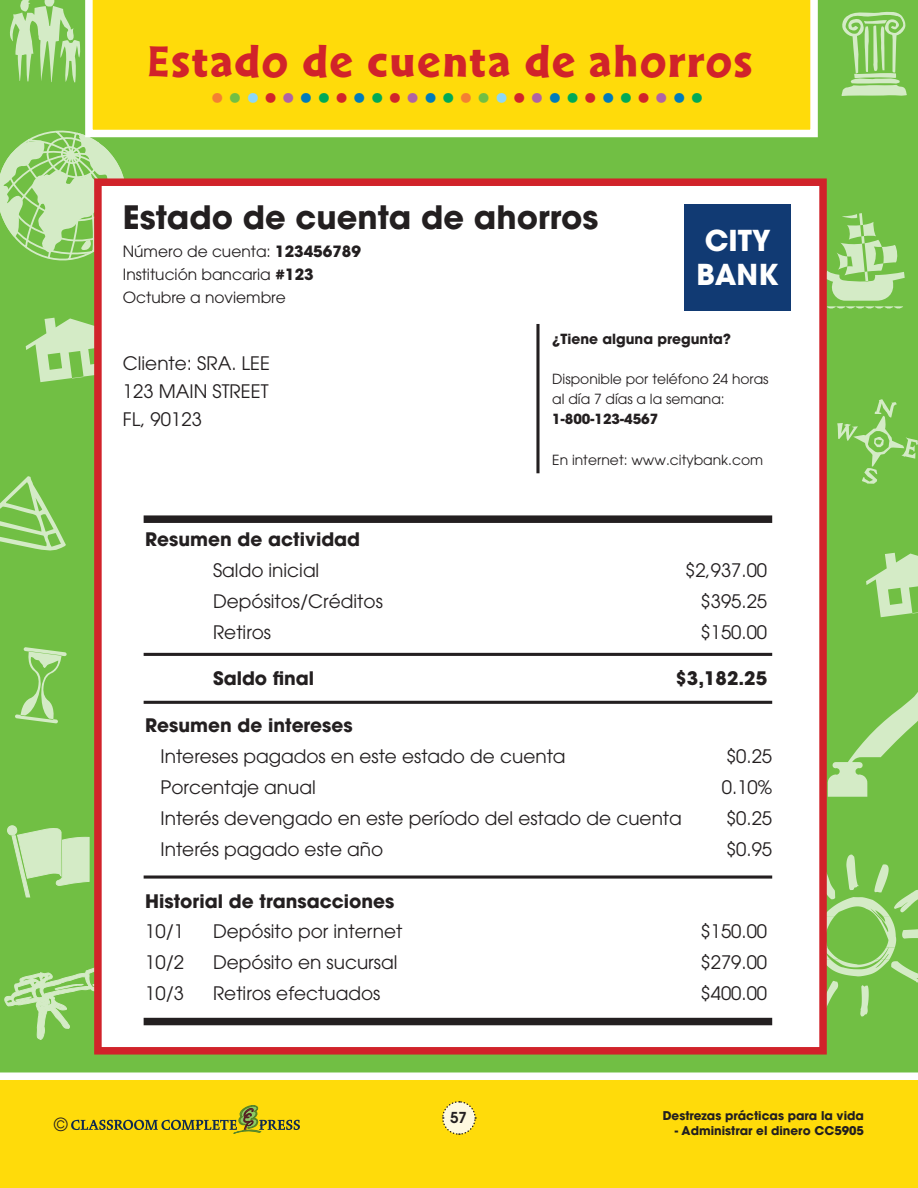
<style>
.page{position:relative;width:918px;height:1188px;background:#fff}
.page>*{position:absolute;margin:0;border:0;box-sizing:border-box;transform-origin:0 0}
.TG_Main_Header{font:46.5px "Cal Sans Heavy KA";letter-spacing:.035em;color:#d1232a}
.t1{font:700 42px "Futura";color:#d1232a}
.TG_Regular_Paragraph{font:700 32.1px "Avant Garde";color:#231f20}
.TG_Regular_Paragraph-2{font:700 28.65px "Avant Garde";color:#fff}
.TG_Regular_Paragraph-3{font:18.45px "Avant Garde";color:#231f20}
.TG_Regular_Paragraph-4{font:700 18.45px "Avant Garde";color:#231f20}
.t2{font:18px "Avant Garde";color:#231f20}
.TG_Regular_Paragraph-5{font:15.45px "Avant Garde";color:#231f20}
.t3{font:600 15px "Avant Garde";color:#231f20}
.TG_Regular_Paragraph-6{font:13.95px/20.1px "Avant Garde";color:#231f20}
.TG_Regular_Paragraph-7{font:700 13.95px "Avant Garde";color:#231f20}
.t4{font:700 12px "Avant Garde";color:#231f20}
.s1{color:#f48032}
.s2{color:#71bf44}
.s3{color:#8dd7f7}
.s4{color:#af63a5}
.s5{color:#007bba}
.s6{color:#00aa56}
.s7{font-weight:700}
</style>
<div class="page">
<div style="left:0;top:1080px;width:918px;height:108px;background:#ffdb0a"></div>
<svg style="left:442px;top:1101px;width:35px;height:34px"></svg>
<svg style="left:71px;top:1105px;width:229px;height:28px"></svg>
<div style="left:0;top:0;width:918px;height:1073px;background:#71bf44"></div>
<svg style="left:0;top:476px;width:66px;height:76px;background:#8aca65"></svg>
<svg style="left:26px;top:318px;width:68px;height:64px;background:#abd991"></svg>
<svg style="left:841px;top:10px;width:66px;height:86px;background:#99d078"></svg>
<svg style="left:8px;top:0;width:73px;height:83px;background:#9ad17a"></svg>
<svg style="left:5px;top:825px;width:85px;height:73px;background:#a8d78c"></svg>
<svg style="left:837px;top:399px;width:81px;height:85px;background:#80c558"></svg>
<svg style="left:827px;top:213px;width:78px;height:96px;background:#98d078"></svg>
<svg style="left:15px;top:647px;width:52px;height:76px;background:#8bca67"></svg>
<svg style="left:4px;top:964px;width:90px;height:77px;background:#8ccb68"></svg>
<svg style="left:0;top:129px;width:128px;height:133px;background:#a6d689"></svg>
<svg style="left:866px;top:553px;width:52px;height:64px;background:#a9d88e"></svg>
<svg style="left:828px;top:676px;width:90px;height:121px;background:#8aca65"></svg>
<svg style="left:827px;top:855px;width:91px;height:162px;background:#86c85f"></svg>
<div style="left:94px;top:178px;width:733px;height:877px;background:#fff;border:8px solid #d1232a"></div>
<svg style="left:85px;top:0;width:733px;height:137px;background:#fedd1b"></svg>
<div style="left:684px;top:204px;width:107px;height:106px;background:#113a73"></div>
<div style="left:144px;top:515px;width:628px;height:8px;background:#231f20"></div>
<hr style="left:144px;top:701px;width:628px;height:3px;background:#231f20">
<svg style="left:144px;top:875px;width:628px;height:4px;background:#545152"></svg>
<div style="left:144px;top:1018px;width:628px;height:7px;background:#231f20"></div>
<hr style="left:144px;top:653px;width:628px;height:3px;background:#231f20">
<svg style="left:536px;top:324px;width:4px;height:149px"></svg>
<p class="t2" style="left:54px;top:1114px;width:15px">©</p>
<p class="TG_Main_Header" style="left:148px;top:34px;width:606px">Estado de cuenta de ahorros</p>
<p class="TG_Main_Header" style="left:212px;top:34px;width:477px">Drive-Through Menu A</p>
<p class="t1" style="left:210px;top:58px;width:496px"><span class="s1">.</span><span class="s2">.</span><span class="s3">.</span>.<span class="s4">.</span><span class="s5">.</span><span class="s6">.</span>.<span class="s5">.</span><span class="s6">.</span>.<span class="s4">.</span><span class="s5">.</span><span class="s6">.</span><span class="s1">.</span><span class="s2">.</span><span class="s3">.</span>.<span class="s4">.</span><span class="s5">.</span><span class="s6">.</span>.<span class="s5">.</span><span class="s6">.</span>.<span class="s4">.</span><span class="s5">.</span><span class="s6">.</span></p>
<p class="TG_Regular_Paragraph" style="left:123px;top:196px;width:477px">Estado de cuenta de ahorros</p>
<p class="TG_Regular_Paragraph-5" style="left:123px;top:242px;width:240px">Número de cuenta: <span class="s7">123456789</span></p>
<p class="TG_Regular_Paragraph-5" style="left:123px;top:265px;width:192px">Institución bancaria <span class="s7">#123</span></p>
<p class="TG_Regular_Paragraph-5" style="left:123px;top:289px;width:165px">Octubre a noviembre</p>
<p class="TG_Regular_Paragraph-2" style="left:705px;top:222px;width:67px">CITY</p>
<p class="TG_Regular_Paragraph-2" style="left:697px;top:256px;width:83px">BANK</p>
<p class="TG_Regular_Paragraph-3" style="left:123px;top:352px;width:149px">Cliente: SRA. LEE</p>
<p class="TG_Regular_Paragraph-3" style="left:123px;top:380px;width:147px">123 MAIN STREET</p>
<p class="TG_Regular_Paragraph-3" style="left:123px;top:408px;width:81px">FL, 90123</p>
<p class="TG_Regular_Paragraph-7" style="left:552px;top:330px;width:180px">¿Tiene alguna pregunta?</p>
<p class="TG_Regular_Paragraph-6" style="left:552px;top:369px;width:218px">Disponible por teléfono 24 horas al día 7 días a la semana:</p>
<p class="TG_Regular_Paragraph-7" style="left:552px;top:410px;width:108px">1-800-123-4567</p>
<p class="TG_Regular_Paragraph-6" style="left:552px;top:449px;width:212px">En internet: www.citybank.com</p>
<p class="TG_Regular_Paragraph-4" style="left:145px;top:527px;width:217px">Resumen de actividad</p>
<p class="TG_Regular_Paragraph-3" style="left:213px;top:559px;width:108px">Saldo inicial</p>
<p class="TG_Regular_Paragraph-3" style="left:685px;top:559px;width:84px">$2,937.00</p>
<p class="TG_Regular_Paragraph-3" style="left:213px;top:590px;width:171px">Depósitos/Créditos</p>
<p class="TG_Regular_Paragraph-3" style="left:701px;top:590px;width:68px">$395.25</p>
<p class="TG_Regular_Paragraph-3" style="left:213px;top:621px;width:60px">Retiros</p>
<p class="TG_Regular_Paragraph-3" style="left:701px;top:621px;width:68px">$150.00</p>
<p class="TG_Regular_Paragraph-4" style="left:213px;top:666px;width:103px">Saldo final</p>
<p class="TG_Regular_Paragraph-4" style="left:675px;top:666px;width:93px">$3,182.25</p>
<p class="TG_Regular_Paragraph-4" style="left:145px;top:714px;width:209px">Resumen de intereses</p>
<p class="TG_Regular_Paragraph-3" style="left:161px;top:746px;width:407px">Intereses pagados en este estado de cuenta</p>
<p class="TG_Regular_Paragraph-3" style="left:726px;top:746px;width:48px">$0.25</p>
<p class="TG_Regular_Paragraph-3" style="left:161px;top:776px;width:157px">Porcentaje anual</p>
<p class="TG_Regular_Paragraph-3" style="left:722px;top:776px;width:52px">0.10%</p>
<p class="TG_Regular_Paragraph-3" style="left:161px;top:807px;width:523px">Interés devengado en este período del estado de cuenta</p>
<p class="TG_Regular_Paragraph-3" style="left:726px;top:807px;width:48px">$0.25</p>
<p class="TG_Regular_Paragraph-3" style="left:161px;top:838px;width:224px">Interés pagado este año</p>
<p class="TG_Regular_Paragraph-3" style="left:726px;top:838px;width:48px">$0.95</p>
<p class="TG_Regular_Paragraph-4" style="left:145px;top:889px;width:251px">Historial de transacciones</p>
<p class="TG_Regular_Paragraph-3" style="left:145px;top:921px;width:40px">10/1</p>
<p class="TG_Regular_Paragraph-3" style="left:213px;top:921px;width:191px">Depósito por internet</p>
<p class="TG_Regular_Paragraph-3" style="left:701px;top:921px;width:68px">$150.00</p>
<p class="TG_Regular_Paragraph-3" style="left:145px;top:952px;width:40px">10/2</p>
<p class="TG_Regular_Paragraph-3" style="left:213px;top:952px;width:186px">Depósito en sucursal</p>
<p class="TG_Regular_Paragraph-3" style="left:701px;top:952px;width:68px">$279.00</p>
<p class="TG_Regular_Paragraph-3" style="left:145px;top:983px;width:40px">10/3</p>
<p class="TG_Regular_Paragraph-3" style="left:213px;top:983px;width:169px">Retiros efectuados</p>
<p class="TG_Regular_Paragraph-3" style="left:701px;top:983px;width:68px">$400.00</p>
<p class="t3" style="left:450px;top:1107px;width:18px">57</p>
<p class="t4" style="left:663px;top:1108px;width:203px">Destrezas prácticas para la vida</p>
<p class="t4" style="left:675px;top:1123px;width:191px">- Administrar el dinero CC5905</p>
</div>
